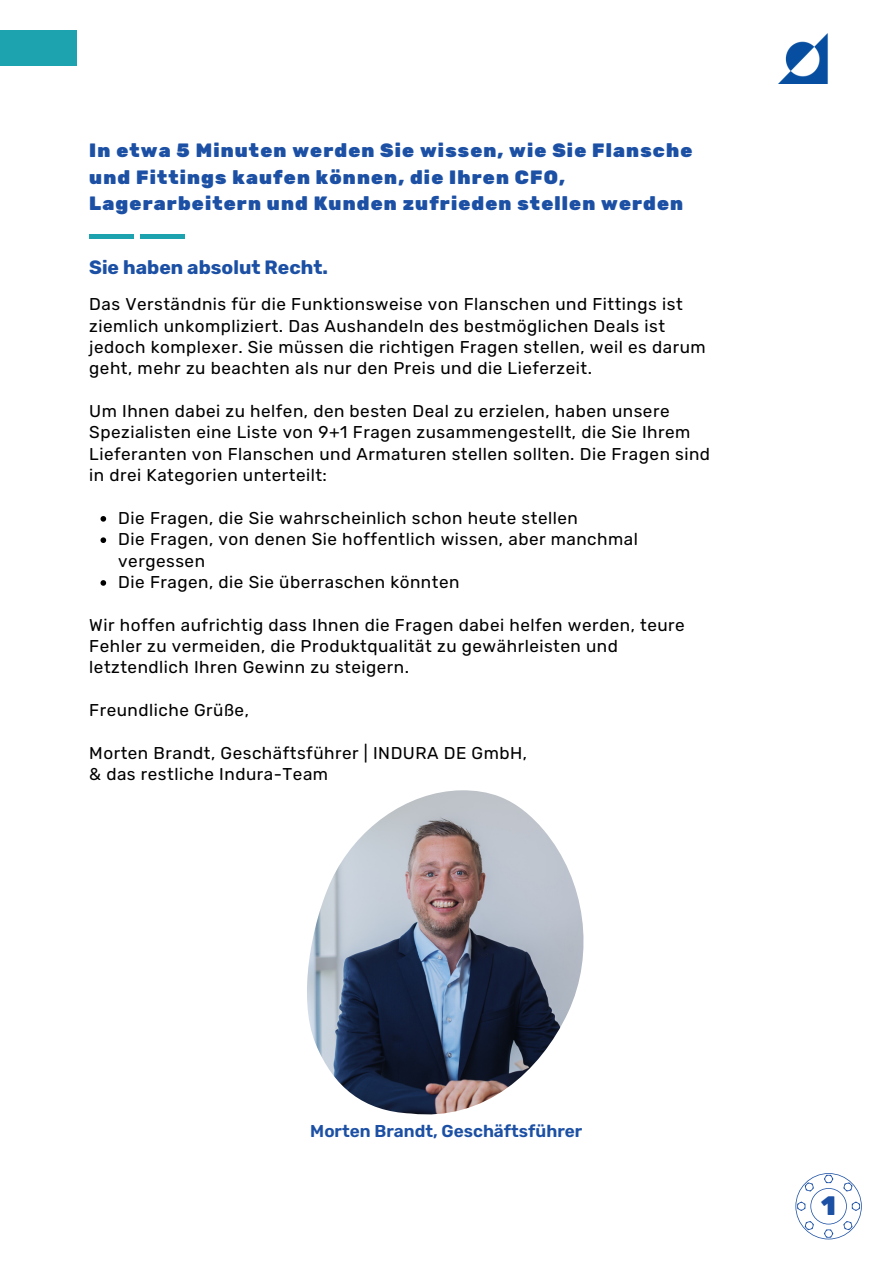
<style>
.page{position:relative;width:893px;height:1264px;background:#fff}
.page>*{position:absolute;margin:0;border:0;box-sizing:border-box;transform-origin:0 0}
.t1{font:900 26.55px "Rubik";color:#1c50a4}
.t2{font:900 19.2px/26.4px "Rubik";letter-spacing:.06em;color:#1c50a4}
.t3{font:700 19.2px "Rubik";color:#1c50a4}
.t4{font:17.1px/21.3px "Rubik";letter-spacing:.03em;color:#000}
.t5{font:600 17.1px "Rubik";color:#1c50a4}
</style>
<div class="page">
<div style="left:89px;top:234px;width:45px;height:5px;background:#1da3af"></div>
<div style="left:140px;top:234px;width:45px;height:5px;background:#1da3af"></div>
<div style="left:0;top:30px;width:76px;height:35px;background:#1da3af"></div>
<img style="left:779px;top:33px;width:49px;height:50px">
<img style="left:307px;top:790px;width:277px;height:325px">
<svg style="left:100px;top:516px;width:6px;height:5px"></svg>
<svg style="left:100px;top:537px;width:6px;height:6px"></svg>
<svg style="left:100px;top:580px;width:6px;height:5px"></svg>
<svg style="left:795px;top:1173px;width:66px;height:66px"></svg>
<p class="t2" style="left:89px;top:137px;width:604px">In etwa 5 Minuten werden Sie wissen, wie Sie Flansche und Fittings kaufen können, die Ihren CFO,<br>Lagerarbeitern und Kunden zufrieden stellen werden</p>
<p class="t3" style="left:89px;top:256px;width:240px">Sie haben absolut Recht.</p>
<p class="t4" style="left:89px;top:294px;width:618px">Das Verständnis für die Funktionsweise von Flanschen und Fittings ist ziemlich unkompliziert. Das Aushandeln des bestmöglichen Deals ist jedoch komplexer. Sie müssen die richtigen Fragen stellen, weil es darum geht, mehr zu beachten als nur den Preis und die Lieferzeit.</p>
<p class="t4" style="left:89px;top:400px;width:622px">Um Ihnen dabei zu helfen, den besten Deal zu erzielen, haben unsere Spezialisten eine Liste von 9+1 Fragen zusammengestellt, die Sie Ihrem Lieferanten von Flanschen und Armaturen stellen sollten. Die Fragen sind in drei Kategorien unterteilt:</p>
<p class="t4" style="left:118px;top:507px;width:521px">Die Fragen, die Sie wahrscheinlich schon heute stellen<br>Die Fragen, von denen Sie hoffentlich wissen, aber manchmal vergessen<br>Die Fragen, die Sie überraschen könnten</p>
<p class="t4" style="left:89px;top:614px;width:597px">Wir hoffen aufrichtig dass Ihnen die Fragen dabei helfen werden, teure<br>Fehler zu vermeiden, die Produktqualität zu gewährleisten und letztendlich Ihren Gewinn zu steigern.</p>
<p class="t4" style="left:89px;top:699px;width:161px">Freundliche Grüße,</p>
<p class="t4" style="left:89px;top:742px;width:439px">Morten Brandt, Geschäftsführer | INDURA DE GmbH, &amp; das restliche Indura-Team</p>
<p class="t5" style="left:310px;top:1121px;width:273px">Morten Brandt, Geschäftsführer</p>
<h1 class="t1" style="left:821px;top:1189px;width:16px">1</h1>
</div>
